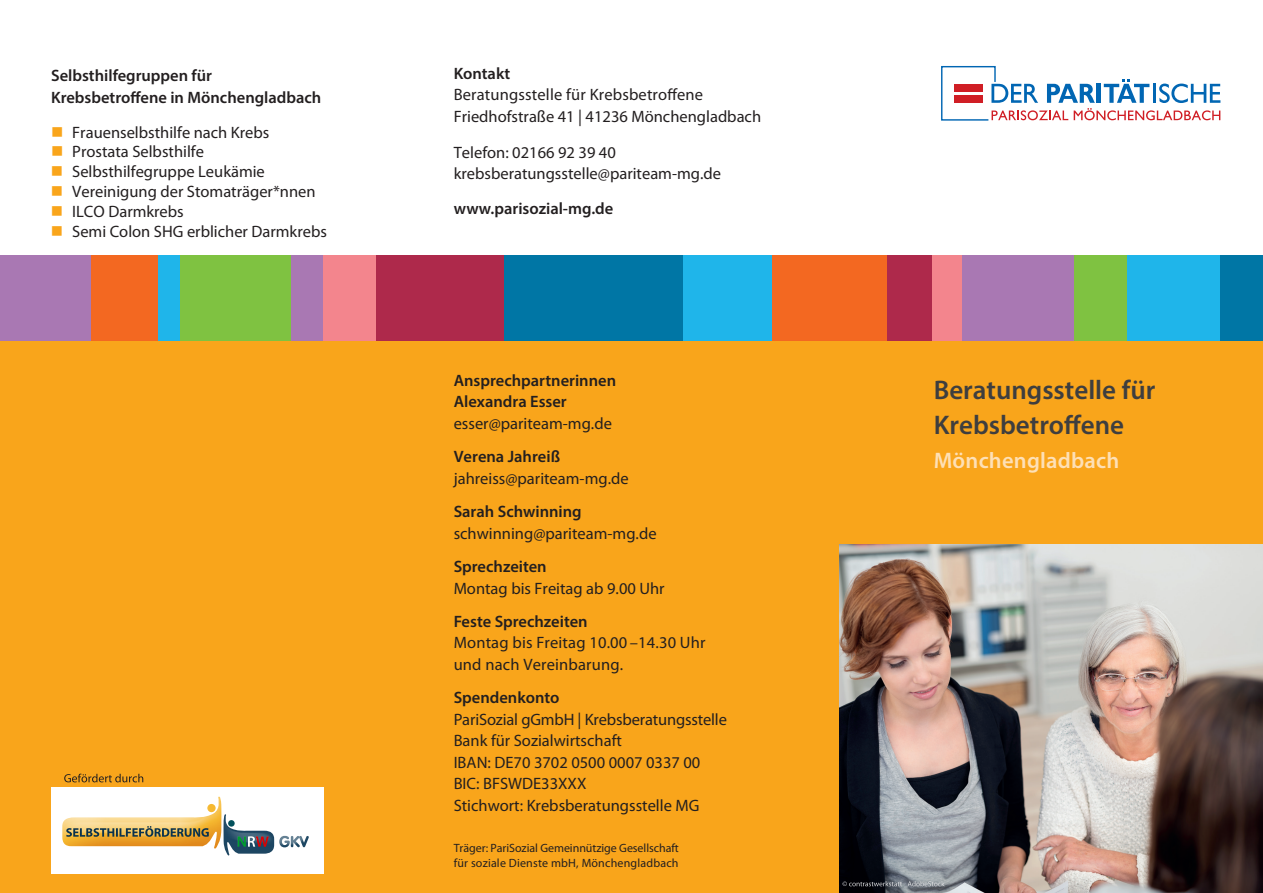
<style>
.page{position:relative;width:1263px;height:893px;background:#fff}
.page>*{position:absolute;margin:0;border:0;box-sizing:border-box;transform-origin:0 0}
.t1{font:600 27px/35.1px "Myriad Pro";color:#3e3e3f}
.t2{font:600 22.5px "Myriad Pro";letter-spacing:.01em;color:#fee0b6}
.t3{font:16.5px/21.5px "Myriad Pro";color:#231f20}
.t4{font:600 16.5px/21.5px "Myriad Pro";color:#231f20}
.t5{font:12px/15.6px "Myriad Pro";letter-spacing:-.005em;color:#231f20}
</style>
<div class="page">
<div style="left:0;top:341px;width:1263px;height:552px;background:#f9a51b"></div>
<img style="left:839px;top:544px;width:424px;height:349px">
<svg style="left:842px;top:881px;width:103px;height:6px"></svg>
<div style="left:931px;top:255px;width:32px;height:86px;background:#f3858d"></div>
<div style="left:683px;top:255px;width:89px;height:86px;background:#1fb5ea"></div>
<div style="left:772px;top:255px;width:116px;height:86px;background:#f36821"></div>
<div style="left:887px;top:255px;width:45px;height:86px;background:#ae294b"></div>
<div style="left:962px;top:255px;width:112px;height:86px;background:#a978b3"></div>
<div style="left:1074px;top:255px;width:53px;height:86px;background:#7fc241"></div>
<div style="left:1127px;top:255px;width:94px;height:86px;background:#1fb5ea"></div>
<div style="left:1220px;top:255px;width:43px;height:86px;background:#0076a5"></div>
<div style="left:179px;top:255px;width:114px;height:86px;background:#7fc241"></div>
<div style="left:0;top:255px;width:93px;height:86px;background:#a978b3"></div>
<div style="left:91px;top:255px;width:67px;height:86px;background:#f36821"></div>
<div style="left:158px;top:255px;width:22px;height:86px;background:#1fb5ea"></div>
<div style="left:291px;top:255px;width:33px;height:86px;background:#a978b3"></div>
<div style="left:323px;top:255px;width:53px;height:86px;background:#f3858d"></div>
<div style="left:376px;top:255px;width:128px;height:86px;background:#ae294b"></div>
<div style="left:504px;top:255px;width:179px;height:86px;background:#0076a5"></div>
<svg style="left:941px;top:66px;width:279px;height:55px"></svg>
<div style="left:51px;top:789px;width:272px;height:84px;background:#fff"></div>
<img style="left:279px;top:836px;width:30px;height:11px">
<img style="left:62px;top:797px;width:159px;height:52px">
<img style="left:223px;top:814px;width:51px;height:42px">
<img style="left:238px;top:836px;width:31px;height:11px">
<img style="left:66px;top:826px;width:143px;height:11px">
<svg style="left:64px;top:774px;width:79px;height:8px"></svg>
<p class="t4" style="left:51px;top:65px;width:272px">Selbsthilfegruppen für<br>Krebsbetroffene in Mönchengladbach</p>
<p class="t3" style="left:72px;top:122px;width:256px;line-height:19.8px">Frauenselbsthilfe nach Krebs<br>Prostata Selbsthilfe<br>Selbsthilfegruppe Leukämie<br>Vereinigung der Stomaträger*nnen<br>ILCO Darmkrebs<br>Semi Colon SHG erblicher Darmkrebs</p>
<p class="t4" style="left:454px;top:62px;width:58px">Kontakt</p>
<p class="t3" style="left:454px;top:84px;width:309px">Beratungsstelle für Krebsbetroffene<br>Friedhofstraße 41 | 41236 Mönchengladbach</p>
<p class="t3" style="left:454px;top:141px;width:269px">Telefon: 02166 92 39 40 krebsberatungsstelle@pariteam-mg.de</p>
<p class="t4" style="left:454px;top:198px;width:161px">www.parisozial-mg.de</p>
<p class="t4" style="left:454px;top:369px;width:164px">Ansprechpartnerinnen<br>Alexandra Esser</p>
<p class="t3" style="left:454px;top:412px;width:160px">esser@pariteam-mg.de</p>
<p class="t4" style="left:454px;top:446px;width:108px">Verena Jahreiß</p>
<p class="t3" style="left:454px;top:467px;width:176px">jahreiss@pariteam-mg.de</p>
<p class="t4" style="left:454px;top:500px;width:130px">Sarah Schwinning</p>
<p class="t3" style="left:454px;top:522px;width:204px">schwinning@pariteam-mg.de</p>
<p class="t4" style="left:454px;top:555px;width:94px">Sprechzeiten</p>
<p class="t3" style="left:454px;top:577px;width:212px">Montag bis Freitag ab 9.00 Uhr</p>
<p class="t4" style="left:454px;top:610px;width:135px">Feste Sprechzeiten</p>
<p class="t3" style="left:454px;top:632px;width:253px">Montag bis Freitag 10.00 –14.30 Uhr und nach Vereinbarung.</p>
<p class="t4" style="left:454px;top:687px;width:107px">Spendenkonto</p>
<p class="t3" style="left:454px;top:708px;width:275px">PariSozial gGmbH | Krebsberatungsstelle<br>Bank für Sozialwirtschaft<br>IBAN: DE70 3702 0500 0007 0337 00<br>BIC: BFSWDE33XXX<br>Stichwort: Krebsberatungsstelle MG</p>
<p class="t5" style="left:454px;top:840px;width:227px">Träger: PariSozial Gemeinnützige Gesellschaft für soziale Dienste mbH, Mönchengladbach</p>
<h1 class="t1" style="left:934px;top:371px;width:223px">Beratungsstelle für<br>Krebsbetroffene</h1>
<h2 class="t2" style="left:934px;top:446px;width:187px">Mönchengladbach</h2>
</div>
